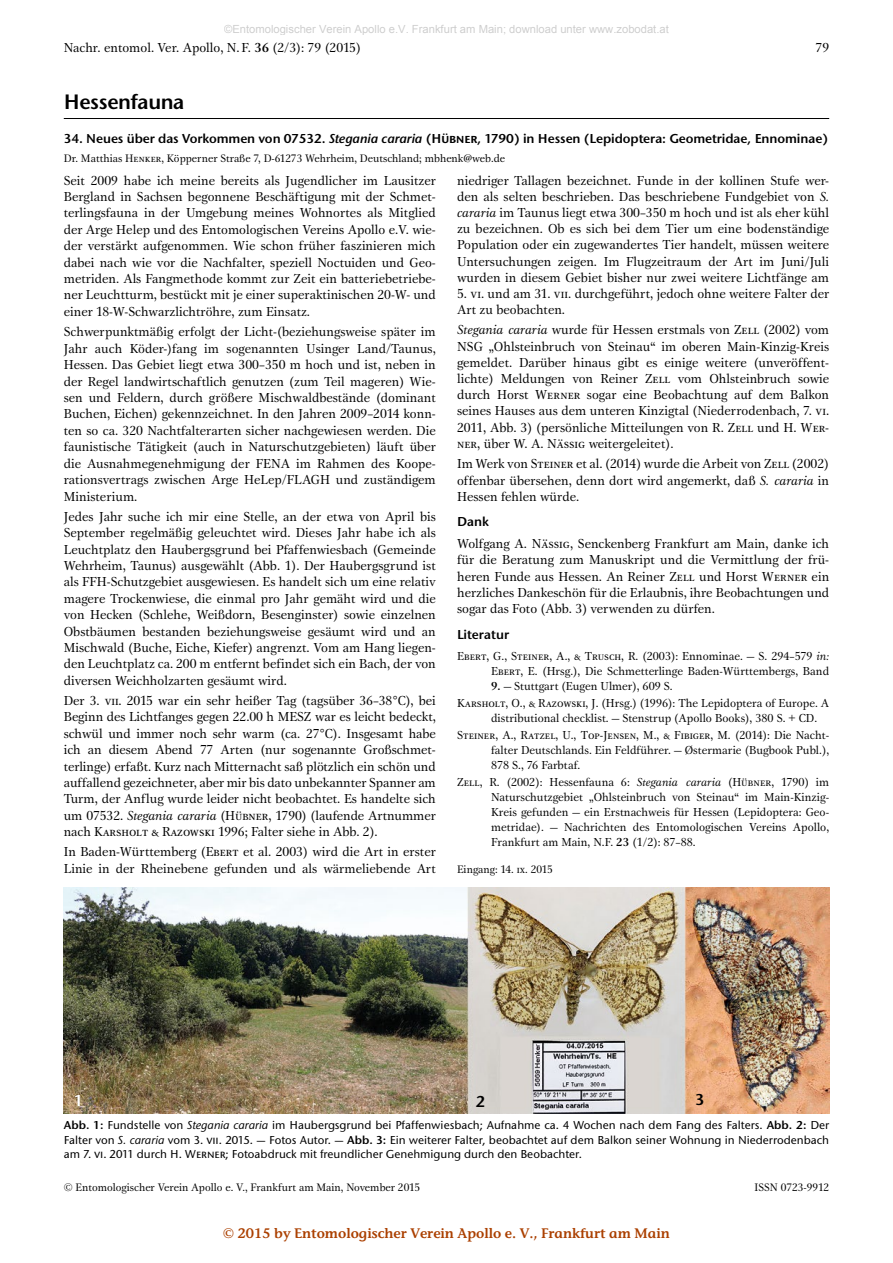
<style>
.page{position:relative;width:893px;height:1263px;background:#fff}
.page>*{position:absolute;margin:0;border:0;box-sizing:border-box;transform-origin:0 0}
.t1{font:600 21.75px "A Stone Sans";letter-spacing:-.02em;color:#000}
.t2{font:600 16.5px "A Stone Sans";color:#000}
.t3{font:600 16.5px "A Stone Sans";color:#fff}
.t4{font:600 14.4px "A Stone Informal";color:#ab4000}
.t5{font:13.5px/16.4px "A Gamma";color:#000;text-align:justify}
.t6{font:600 13.5px "A Stone Sans";letter-spacing:-.005em;color:#000}
.t7{font:12px/15px "A Gamma";color:#000}
.t8{font:500 12px/14.4px "A Stone Sans";color:#000;text-align:justify}
.t9{font:11.25px "A Gamma";color:#000}
.t10{font:11.25px "Arial";color:rgb(0 0 0/.2)}
.s1{font-weight:500}
.s2{font-style:italic}
.s3{font-weight:600}
</style>
<div class="page">
<hr style="left:64px;top:118px;width:765px;height:1px;background:#000">
<img style="left:64px;top:888px;width:765px;height:225px">
<p class="t10" style="left:224px;top:21px;width:446px">©Entomologischer Verein Apollo e.V. Frankfurt am Main; download unter www.zobodat.at</p>
<p class="t5" style="left:64px;top:39px;width:299px">Nachr. entomol. Ver. Apollo, N.F. <span class="s1">36</span> (2/3): 79 (2015)</p>
<p class="t5" style="left:815px;top:39px;width:15px">79</p>
<h1 class="t1" style="left:64px;top:89px;width:122px">Hessenfauna</h1>
<p class="t6" style="left:64px;top:130px;width:766px">34. Neues über das Vorkommen von 07532. <span class="s2">Stegania cararia</span> (Hübner, 1790) in Hessen (Lepidoptera: Geometridae, Ennominae)</p>
<p class="t9" style="left:64px;top:151px;width:443px">Dr. Matthias Henker, Köpperner Straße 7, D-61273 Wehrheim, Deutschland; mbhenk@web.de</p>
<p class="t5" style="left:64px;top:172px;width:374px">Seit 2009 habe ich meine bereits als Jugendlicher im Lausitzer Bergland in Sachsen begonnene Beschäftigung mit der Schmet&shy;terlingsfauna in der Umgebung meines Wohnortes als Mitglied der Arge Helep und des Entomologischen Vereins Apollo e.V. wie&shy;der verstärkt aufgenommen. Wie schon früher faszinieren mich dabei nach wie vor die Nachfalter, speziell Noctuiden und Geo&shy;metriden. Als Fangmethode kommt zur Zeit ein batteriebetriebe&shy;ner Leuchtturm, bestückt mit je einer superaktinischen 20-W- und einer 18-W-Schwarzlichtröhre, zum Einsatz.</p>
<p class="t5" style="left:64px;top:324px;width:374px">Schwerpunktmäßig erfolgt der Licht-(beziehungsweise später im Jahr auch Köder-)fang im sogenannten Usinger Land/Taunus, Hessen. Das Gebiet liegt etwa 300–350 m hoch und ist, neben in der Regel landwirtschaftlich genutzen (zum Teil mageren) Wie&shy;sen und Feldern, durch größere Mischwaldbestände (dominant Buchen, Eichen) gekennzeichnet. In den Jahren 2009–2014 konn&shy;ten so ca. 320 Nachtfalterarten sicher nachgewiesen werden. Die faunistische Tätigkeit (auch in Naturschutzgebieten) läuft über die Ausnahmegenehmigung der FENA im Rahmen des Koope&shy;rationsvertrags zwischen Arge HeLep/FLAGH und zuständigem Ministerium.</p>
<p class="t5" style="left:64px;top:508px;width:374px">Jedes Jahr suche ich mir eine Stelle, an der etwa von April bis September regelmäßig geleuchtet wird. Dieses Jahr habe ich als Leuchtplatz den Haubergsgrund bei Pfaffenwiesbach (Gemeinde Wehrheim, Taunus) ausgewählt (Abb. 1). Der Haubergsgrund ist als FFH-Schutzgebiet ausgewiesen. Es handelt sich um eine relativ magere Trockenwiese, die einmal pro Jahr gemäht wird und die von Hecken (Schlehe, Weißdorn, Besenginster) sowie einzelnen Obstbäumen bestanden beziehungsweise gesäumt wird und an Mischwald (Buche, Eiche, Kiefer) angrenzt. Vom am Hang liegen&shy;den Leuchtplatz ca. 200 m entfernt befindet sich ein Bach, der von diversen Weichholzarten gesäumt wird.</p>
<p class="t5" style="left:64px;top:692px;width:374px">Der 3. vii. 2015 war ein sehr heißer Tag (tagsüber 36–38°C), bei Beginn des Lichtfanges gegen 22.00 h MESZ war es leicht bedeckt, schwül und immer noch sehr warm (ca. 27°C). Insgesamt habe ich an diesem Abend 77 Arten (nur sogenannte Großschmet&shy;terlinge) erfaßt. Kurz nach Mitternacht saß plötzlich ein schön und auffallend gezeichneter, aber mir bis dato unbekannter Spanner am Turm, der Anflug wurde leider nicht beobachtet. Es handelte sich um 07532. <span class="s2">Stegania cararia</span> (Hübner, 1790) (laufende Artnummer nach Karsholt &amp; Razowski 1996; Falter siehe in Abb. 2).</p>
<p class="t5" style="left:64px;top:844px;width:374px">In Baden-Württemberg (Ebert et al. 2003) wird die Art in erster<br>Linie in der Rheinebene gefunden und als wärmeliebende Art</p>
<p class="t5" style="left:457px;top:172px;width:374px">niedriger Tallagen bezeichnet. Funde in der kollinen Stufe wer&shy;den als selten beschrieben. Das beschriebene Fundgebiet von <span class="s2">S. cararia</span> im Taunus liegt etwa 300–350 m hoch und ist als eher kühl zu bezeichnen. Ob es sich bei dem Tier um eine bodenständige Population oder ein zugewandertes Tier handelt, müssen weitere Untersuchungen zeigen. Im Flugzeitraum der Art im Juni/Juli wurden in diesem Gebiet bisher nur zwei weitere Lichtfänge am</p>
<p class="t5" style="left:457px;top:286px;width:374px">5. vi. und am 31. vii. durchgeführt, jedoch ohne weitere Falter der<br>Art zu beobachten.</p>
<p class="t5" style="left:457px;top:322px;width:374px"><span class="s2">Stegania cararia</span> wurde für Hessen erstmals von Zell (2002) vom NSG „Ohlsteinbruch von Steinau“ im oberen Main-Kinzig-Kreis gemeldet. Darüber hinaus gibt es einige weitere (unveröffent&shy;lichte) Meldungen von Reiner Zell vom Ohlsteinbruch sowie durch Horst Werner sogar eine Beobachtung auf dem Balkon seines Hauses aus dem unteren Kinzigtal (Niederrodenbach, 7. vi.<br>2011, Abb. 3) (persönliche Mitteilungen von R. Zell und H. Wer&shy;ner, über W. A. Nässig weitergeleitet).</p>
<p class="t5" style="left:457px;top:456px;width:374px">Im Werk von Steiner et al. (2014) wurde die Arbeit von Zell (2002) offenbar übersehen, denn dort wird angemerkt, daß <span class="s2">S. cararia</span> in Hessen fehlen würde.</p>
<p class="t6" style="left:457px;top:513px;width:33px">Dank</p>
<p class="t5" style="left:457px;top:536px;width:374px">Wolfgang A. Nässig, Senckenberg Frankfurt am Main, danke ich für die Beratung zum Manuskript und die Vermittlung der frü&shy;heren Funde aus Hessen. An Reiner Zell und Horst Werner ein herzliches Dankeschön für die Erlaubnis, ihre Beobachtungen und sogar das Foto (Abb. 3) verwenden zu dürfen.</p>
<p class="t6" style="left:457px;top:626px;width:54px">Literatur</p>
<p class="t7" style="left:457px;top:648px;width:374px;text-align:right">Ebert, G., Steiner, A., &amp; Trusch, R. (2003): Ennominae. — S. 294–579 <span class="s2">in:<br></span>Ebert, E. (Hrsg.), Die Schmetterlinge Baden-Württembergs, Band</p>
<p class="t7" style="left:457px;top:677px;width:374px;line-height:17.1px;text-indent:34px"><span class="s1">9.</span> — Stuttgart (Eugen Ulmer), 609 S.<br>Karsholt, O., &amp; Razowski, J. (Hrsg.) (1996): The Lepidoptera of Europe. A</p>
<p class="t7" style="left:457px;top:710px;width:374px;line-height:17.1px;text-indent:34px">distributional checklist. — Stenstrup (Apollo Books), 380 S. + CD.<br>Steiner, A., Ratzel, U., Top-Jensen, M., &amp; Fibiger, M. (2014): Die Nacht-</p>
<p class="t7" style="left:491px;top:743px;width:340px">falter Deutschlands. Ein Feldführer. — Østermarie (Bugbook Publ.),<br>878 S., 76 Farbtaf.</p>
<p class="t7" style="left:491px;top:775px;width:340px;text-align:justify;text-indent:-34px">Zell, R. (2002): Hessenfauna 6: <span class="s2">Stegania cararia</span> (Hübner, 1790) im Naturschutzgebiet „Ohlsteinbruch von Steinau“ im Main-Kinzig-Kreis gefunden — ein Erstnachweis für Hessen (Lepidoptera: Geo&shy;metridae). — Nachrichten des Entomologischen Vereins Apollo, Frankfurt am Main, N.F. <span class="s1">23</span> (1/2): 87–88.</p>
<p class="t9" style="left:457px;top:862px;width:97px">Eingang: 14. ix. 2015</p>
<p class="t3" style="left:74px;top:1090px;width:11px">1</p>
<p class="t2" style="left:476px;top:1091px;width:11px">2</p>
<p class="t2" style="left:695px;top:1090px;width:11px">3</p>
<p class="t8" style="left:64px;top:1118px;width:767px"><span class="s3">Abb. 1:</span> Fundstelle von <span class="s2">Stegania cararia</span> im Haubergsgrund bei Pfaffenwiesbach; Aufnahme ca. 4 Wochen nach dem Fang des Falters. <span class="s3">Abb. 2:</span> Der Falter von <span class="s2">S. cararia</span> vom 3. vii. 2015. — Fotos Autor. — <span class="s3">Abb. 3:</span> Ein weiterer Falter, beobachtet auf dem Balkon seiner Wohnung in Niederrodenbach am 7. vi. 2011 durch H. Werner; Fotoabdruck mit freundlicher Genehmigung durch den Beobachter.</p>
<p class="t9" style="left:64px;top:1180px;width:358px">© Entomologischer Verein Apollo e. V., Frankfurt am Main, November 2015</p>
<p class="t9" style="left:755px;top:1180px;width:76px">ISSN 0723-9912</p>
<p class="t4" style="left:223px;top:1225px;width:448px">© 2015 by Entomologischer Verein Apollo e. V., Frankfurt am Main</p>
</div>
